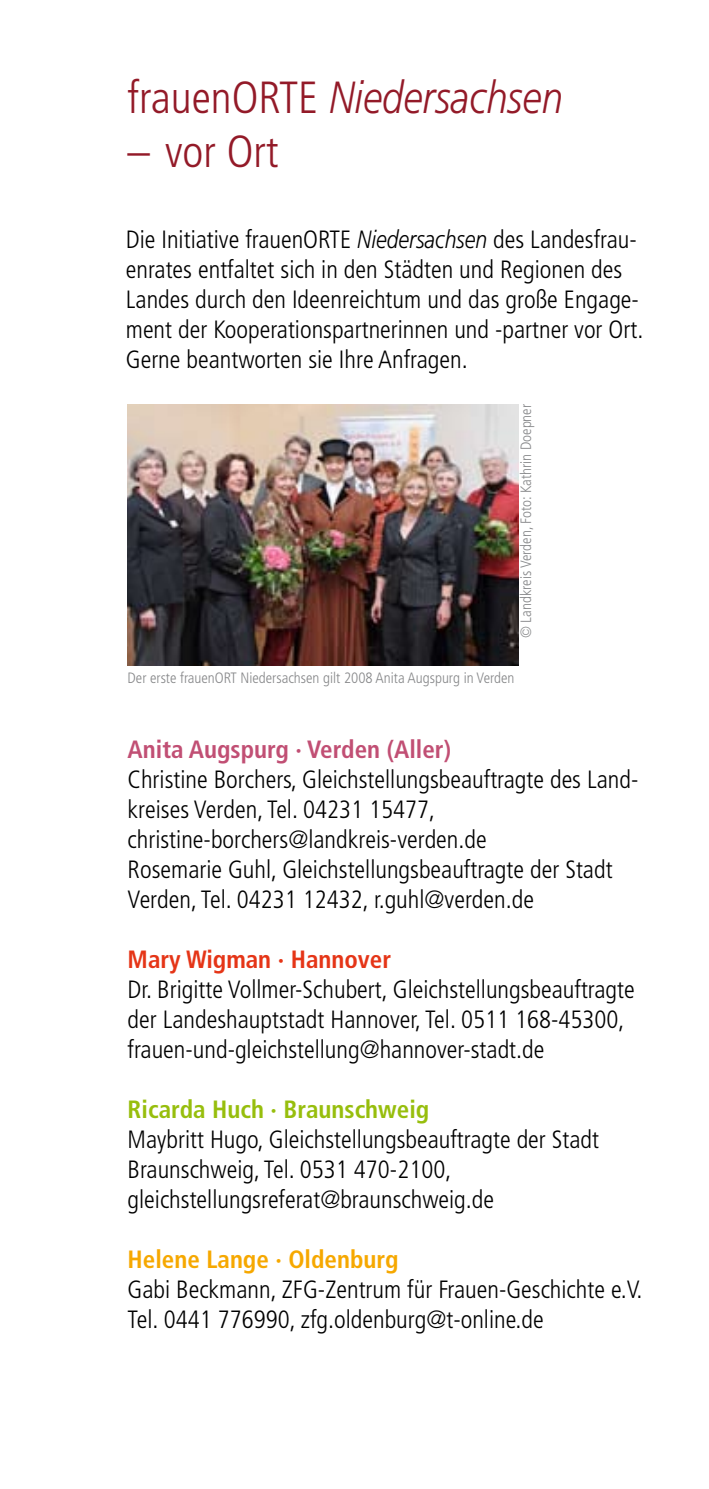
<style>
.page{position:relative;width:709px;height:1489px;background:#fff}
.page>*{position:absolute;margin:0;border:0;box-sizing:border-box;transform-origin:0 0}
.t1{font:italic 300 45px "Frutiger";color:#931a28;scale:.85 1}
.t2{font:300 condensed 45px "Frutiger";color:#931a28}
.t3{font:300 condensed 25px/30px "Frutiger";color:#000}
.t4{font:300 condensed 15px "Frutiger";color:#87888a}
.s1{font-style:normal;font-stretch:condensed}
.s2{font-style:italic;font-stretch:normal}
.s3{font-weight:700;color:#c14f74}
.s4{font-weight:700;color:#e53517}
.s5{font-weight:700;color:#97be0d}
.s6{font-weight:700;color:#f6a800}
</style>
<div class="page">
<img style="left:128px;top:405px;width:390px;height:260px">
<p class="t1" style="left:128px;top:72px;width:513px"><span class="s1">frauenORTE</span> Niedersachsen</p>
<p class="t2" style="left:128px;top:126px;width:152px">– vor Ort</p>
<p class="t3" style="left:126px;top:225px;width:519px">Die Initiative frauenORTE <span class="s2">Niedersachsen</span> des Landesfrau&shy;enrates entfaltet sich in den Städten und Regionen des Landes durch den Ideenreichtum und das große Engage&shy;ment der Kooperationspartnerinnen und -partner vor Ort.<br>Gerne beantworten sie Ihre Anfragen.</p>
<p class="t4" style="left:517px;top:638px;width:236px;rotate:-90deg">© Landkreis Verden, Foto: Kathrin Doepner</p>
<p class="t4" style="left:128px;top:669px;width:388px">Der erste frauenORT Niedersachsen gilt 2008 Anita Augspurg in Verden</p>
<p class="t3" style="left:128px;top:734px;width:512px"><span class="s3">Anita Augspurg · Verden (Aller)<br></span>Christine Borchers, Gleichstellungsbeauftragte des Land&shy;kreises Verden, Tel. 04231 15477, christine-borchers@landkreis-verden.de<br>Rosemarie Guhl, Gleichstellungsbeauftragte der Stadt Verden, Tel. 04231 12432, r.guhl@verden.de</p>
<p class="t3" style="left:128px;top:944px;width:508px"><span class="s4">Mary Wigman · Hannover<br></span>Dr. Brigitte Vollmer-Schubert, Gleichstellungsbeauftragte der Landeshauptstadt Hannover, Tel. 0511 168-45300, frauen-und-gleichstellung@hannover-stadt.de</p>
<p class="t3" style="left:128px;top:1094px;width:473px"><span class="s5">Ricarda Huch · Braunschweig<br></span>Maybritt Hugo, Gleichstellungsbeauftragte der Stadt Braunschweig, Tel. 0531 470-2100, gleichstellungsreferat@braunschweig.de</p>
<p class="t3" style="left:128px;top:1244px;width:516px"><span class="s6">Helene Lange · Oldenburg<br></span>Gabi Beckmann, ZFG-Zentrum für Frauen-Geschichte e.V.<br>Tel. 0441 776990, zfg.oldenburg@t-online.de</p>
</div>
